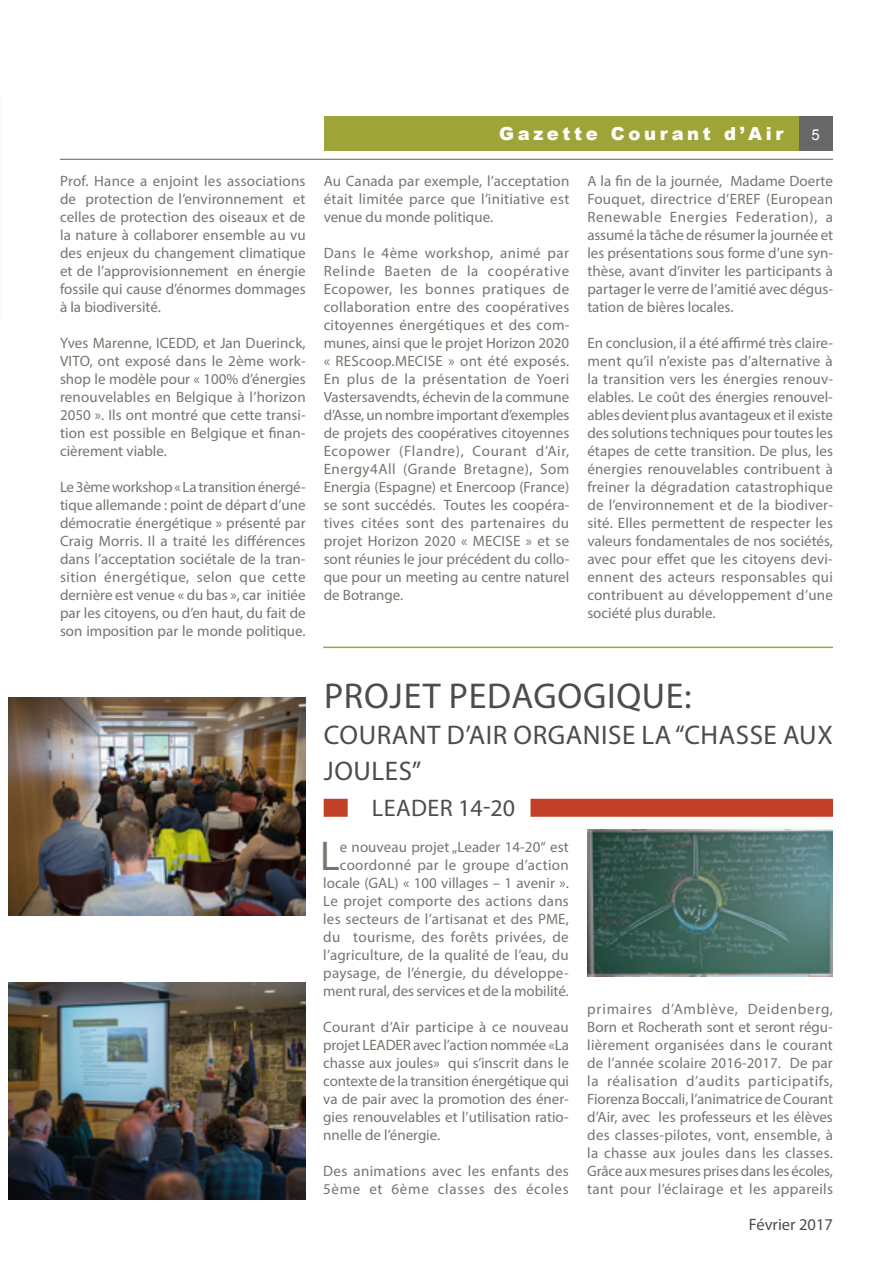
<style>
.page{position:relative;width:893px;height:1263px;background:#fff}
.page>*{position:absolute;margin:0;border:0;box-sizing:border-box;transform-origin:0 0}
.t1{font:41.7px "Myriad Pro";color:#73776c}
.t2{font:36px "Myriad Pro";letter-spacing:.02em;color:#4b4d4d}
.t3{font:27px/36px "Myriad Pro";letter-spacing:.02em;color:#4b4d4d}
.t4{font:24px "Myriad Pro";letter-spacing:.02em;color:#4b4d4d}
.t5{font:900 18px "Arial";letter-spacing:.2em;color:#fff}
.t6{font:16.5px "Myriad Pro";color:#4b4d4d}
.t7{font:15px/18px "Myriad Pro";color:#73776c;text-align:justify}
.t8{font:15px/18px "Myriad Pro";letter-spacing:.025em;color:#73776c}
.t9{font:15px "Arial";color:#fff}
</style>
<div class="page">
<div style="left:798px;top:116px;width:35px;height:35px;background:#666767"></div>
<hr style="left:60px;top:159px;width:773px;height:1px;background:#73776c">
<div style="left:324px;top:116px;width:474px;height:35px;background:#9fa438"></div>
<div style="left:324px;top:799px;width:24px;height:18px;background:#c34028"></div>
<div style="left:530px;top:799px;width:303px;height:18px;background:#c34028"></div>
<hr style="left:323px;top:647px;width:510px;height:1px;background:#9fa438">
<img style="left:587px;top:829px;width:246px;height:147px">
<img style="left:8px;top:983px;width:297px;height:216px">
<img style="left:8px;top:697px;width:297px;height:218px">
<p class="t7" style="left:60px;top:172px;width:247px">Prof. Hance a enjoint les associations de protection de l’environnement et celles de protection des oiseaux et de la nature à collaborer ensemble au vu des enjeux du changement climatique et de l’approvisionnement en énergie fossile qui cause d’énormes dommages à la biodiversité.</p>
<p class="t7" style="left:60px;top:334px;width:247px">Yves Marenne, ICEDD, et Jan Duerinck, VITO, ont exposé dans le 2ème work&shy;shop le modèle pour « 100% d’énergies renouvelables en Belgique à l’horizon 2050 ». Ils ont montré que cette transi&shy;tion est possible en Belgique et finan&shy;cièrement viable.</p>
<p class="t7" style="left:60px;top:478px;width:247px">Le 3ème workshop « La transition énergé&shy;tique allemande : point de départ d’une démocratie énergétique » présenté par Craig Morris. Il a traité les différences dans l’acceptation sociétale de la tran&shy;sition énergétique, selon que cette dernière est venue « du bas », car initiée par les citoyens, ou d’en haut, du fait de son imposition par le monde politique.</p>
<p class="t5" style="left:499px;top:120px;width:286px">Gazette Courant d’Air</p>
<p class="t9" style="left:811px;top:125px;width:10px">5</p>
<p class="t7" style="left:324px;top:172px;width:247px">Au Canada par exemple, l’acceptation était limitée parce que l’initiative est venue du monde politique.</p>
<p class="t7" style="left:324px;top:244px;width:247px">Dans le 4ème workshop, animé par Relinde Baeten de la coopérative Ecopower, les bonnes pratiques de collaboration entre des coopératives citoyennes énergétiques et des com&shy;munes, ainsi que le projet Horizon 2020 « REScoop.MECISE » ont été exposés.<br>En plus de la présentation de Yoeri Vastersavendts, échevin de la commune d’Asse, un nombre important d’exemples de projets des coopératives citoyennes Ecopower (Flandre), Courant d’Air, Energy4All (Grande Bretagne), Som Energia (Espagne) et Enercoop (France) se sont succédés. Toutes les coopéra&shy;tives citées sont des partenaires du projet Horizon 2020 « MECISE » et se sont réunies le jour précédent du collo&shy;que pour un meeting au centre naturel de Botrange.</p>
<p class="t7" style="left:587px;top:172px;width:247px">A la fin de la journée, Madame Doerte Fouquet, directrice d’EREF (European Renewable Energies Federation), a assumé la tâche de résumer la journée et les présentations sous forme d’une syn&shy;thèse, avant d’inviter les participants à partager le verre de l’amitié avec dégus&shy;tation de bières locales.</p>
<p class="t7" style="left:587px;top:334px;width:247px">En conclusion, il a été affirmé très claire&shy;ment qu’il n’existe pas d’alternative à la transition vers les énergies renouv&shy;elables. Le coût des énergies renouvel&shy;ables devient plus avantageux et il existe des solutions techniques pour toutes les étapes de cette transition. De plus, les énergies renouvelables contribuent à freiner la dégradation catastrophique de l’environnement et de la biodiver&shy;sité. Elles permettent de respecter les valeurs fondamentales de nos sociétés, avec pour effet que les citoyens devi&shy;ennent des acteurs responsables qui contribuent au développement d’une société plus durable.</p>
<h2 class="t2" style="left:324px;top:674px;width:369px">PROJET PEDAGOGIQUE:</h2>
<h3 class="t3" style="left:324px;top:717px;width:510px">COURANT D’AIR ORGANISE LA “CHASSE AUX<br>JOULES”</h3>
<h3 class="t4" style="left:372px;top:793px;width:145px">LEADER 14-20</h3>
<p class="t7" style="left:323px;top:838px;width:247px;text-align:right">e nouveau projet „Leader 14-20“ est coordonné par le groupe d’action locale (GAL) « 100 villages – 1 avenir ».<br>Le projet comporte des actions dans les secteurs de l’artisanat et des PME, du tourisme, des forêts privées, de l’agriculture, de la qualité de l’eau, du paysage, de l’énergie, du développe&shy;ment rural, des services et de la mobilité.</p>
<p class="t7" style="left:323px;top:1018px;width:247px">Courant d’Air participe à ce nouveau projet LEADER avec l’action nommée «La chasse aux joules» qui s’inscrit dans le contexte de la transition énergétique qui va de pair avec la promotion des éner&shy;gies renouvelables et l’utilisation ratio&shy;nnelle de l’énergie.</p>
<p class="t8" style="left:323px;top:1162px;width:247px">Des animations avec les enfants des<br>5ème et 6ème classes des écoles</p>
<h1 class="t1" style="left:320px;top:830px;width:21px">L</h1>
<p class="t7" style="left:587px;top:1000px;width:247px">primaires d’Amblève, Deidenberg, Born et Rocherath sont et seront régu&shy;lièrement organisées dans le courant de l’année scolaire 2016-2017. De par la réalisation d’audits participatifs, Fiorenza Boccali, l’animatrice de Courant d’Air, avec les professeurs et les élèves des classes-pilotes, vont, ensemble, à la chasse aux joules dans les classes.<br>Grâce aux mesures prises dans les écoles, tant pour l’éclairage et les appareils</p>
<p class="t6" style="left:749px;top:1214px;width:86px">Février 2017</p>
</div>
